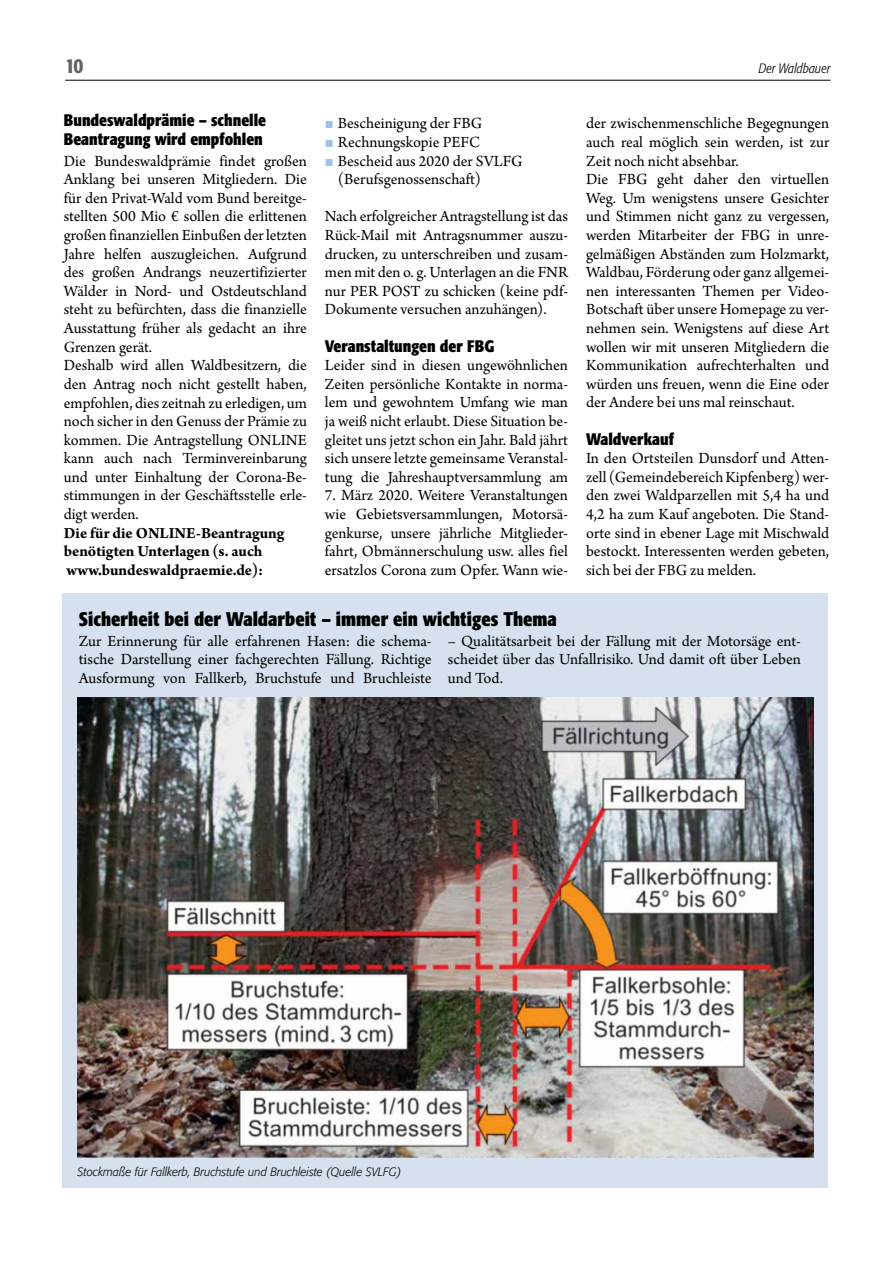
<style>
.page{position:relative;width:893px;height:1263px;background:#fff}
.page>*{position:absolute;margin:0;border:0;box-sizing:border-box;transform-origin:0 0}
.t1{font:500 condensed 21px "Formata";color:#636362}
.t2{font:700 condensed 19.5px "Formata";color:#000}
.t3{font:700 condensed 16.5px/18.6px "Formata";color:#000}
.t4{font:16.35px/18.6px "Arno Pro";color:#000;text-align:justify}
.t5{font:700 16.35px/18.6px "Arno Pro";letter-spacing:-.005em;color:#000}
.t6{font:italic 300 condensed 13.5px "Formata";color:#000}
.t7{font:italic 300 12px "Formata";color:#000;scale:.96 1}
.s1{font-family:"European Pi Three";color:#9cc3e3}
</style>
<div class="page">
<hr style="left:65px;top:80px;width:766px;height:1px;background:#000">
<div style="left:63px;top:593px;width:765px;height:595px;background:#d6e0ee"></div>
<img style="left:77px;top:698px;width:737px;height:459px">
<p class="t1" style="left:65px;top:52px;width:20px">10</p>
<p class="t6" style="left:759px;top:60px;width:73px">Der Waldbauer</p>
<p class="t3" style="left:64px;top:111px;width:204px">Bundeswaldprämie – schnelle<br>Beantragung wird empfohlen</p>
<p class="t4" style="left:64px;top:152px;width:245px;text-align:left">Die Bundeswaldprämie findet großen Anklang bei unseren Mitgliedern. Die für den Privat-Wald vom Bund bereitge&shy;stellten 500 Mio € sollen die erlittenen großen finanziellen Einbußen der letzten Jahre helfen auszugleichen. Aufgrund des großen Andrangs neuzertifizierter Wälder in Nord- und Ostdeutschland steht zu befürchten, dass die finanzielle Ausstattung früher als gedacht an ihre Grenzen gerät.<br>Deshalb wird allen Waldbesitzern, die den Antrag noch nicht gestellt haben, empfohlen, dies zeitnah zu erledigen, um noch sicher in den Genuss der Prämie zu kommen. Die Antragstellung ONLINE kann auch nach Terminvereinbarung und unter Einhaltung der Corona-Be&shy;stimmungen in der Geschäftsstelle erle&shy;digt werden.</p>
<p class="t5" style="left:64px;top:524px;width:222px">Die für die ONLINE-Beantragung benötigten Unterlagen (s. auch www.bundeswaldpraemie.de):</p>
<p class="t4" style="left:325px;top:115px;width:159px"><span class="s1">J</span> Bescheinigung der FBG</p>
<p class="t4" style="left:325px;top:134px;width:157px"><span class="s1">J</span> Rechnungskopie PEFC</p>
<p class="t4" style="left:325px;top:152px;width:199px"><span class="s1">J</span> Bescheid aus 2020 der SVLFG</p>
<p class="t4" style="left:338px;top:171px;width:145px">(Berufsgenossenschaft)</p>
<p class="t4" style="left:325px;top:208px;width:245px">Nach erfolgreicher Antragstellung ist das Rück-Mail mit Antragsnummer auszu&shy;drucken, zu unterschreiben und zusam&shy;men mit den o. g. Unterlagen an die FNR nur PER POST zu schicken (keine pdf-Dokumente versuchen anzuhängen).</p>
<p class="t3" style="left:325px;top:336px;width:171px">Veranstaltungen der FBG</p>
<p class="t4" style="left:325px;top:357px;width:245px">Leider sind in diesen ungewöhnlichen Zeiten persönliche Kontakte in norma&shy;lem und gewohntem Umfang wie man ja weiß nicht erlaubt. Diese Situation be&shy;gleitet uns jetzt schon ein Jahr. Bald jährt sich unsere letzte gemeinsame Veranstal&shy;tung die Jahreshauptversammlung am</p>
<p class="t4" style="left:325px;top:487px;width:245px">7. März 2020. Weitere Veranstaltungen wie Gebietsversammlungen, Motorsä&shy;genkurse, unsere jährliche Mitglieder&shy;fahrt, Obmännerschulung usw. alles fiel ersatzlos Corona zum Opfer. Wann wie-</p>
<p class="t4" style="left:586px;top:115px;width:245px;text-align:left">der zwischenmenschliche Begegnungen auch real möglich sein werden, ist zur Zeit noch nicht absehbar.<br>Die FBG geht daher den virtuellen Weg. Um wenigstens unsere Gesichter und Stimmen nicht ganz zu vergessen, werden Mitarbeiter der FBG in unre&shy;gelmäßigen Abständen zum Holzmarkt, Waldbau, Förderung oder ganz allgemei&shy;nen interessanten Themen per Video-Botschaft über unsere Homepage zu ver&shy;nehmen sein. Wenigstens auf diese Art wollen wir mit unseren Mitgliedern die Kommunikation aufrechterhalten und würden uns freuen, wenn die Eine oder der Andere bei uns mal reinschaut.</p>
<p class="t3" style="left:586px;top:429px;width:89px">Waldverkauf</p>
<p class="t4" style="left:586px;top:450px;width:245px">In den Ortsteilen Dunsdorf und Atten&shy;zell (Gemeindebereich Kipfenberg) wer&shy;den zwei Waldparzellen mit 5,4 ha und 4,2 ha zum Kauf angeboten. Die Stand&shy;orte sind in ebener Lage mit Mischwald bestockt. Interessenten werden gebeten, sich bei der FBG zu melden.</p>
<p class="t2" style="left:79px;top:607px;width:480px">Sicherheit bei der Waldarbeit – immer ein wichtiges Thema</p>
<p class="t4" style="left:79px;top:632px;width:354px">Zur Erinnerung für alle erfahrenen Hasen: die schema&shy;tische Darstellung einer fachgerechten Fällung. Richtige Ausformung von Fallkerb, Bruchstufe und Bruchleiste</p>
<p class="t4" style="left:448px;top:632px;width:354px">– Qualitätsarbeit bei der Fällung mit der Motorsäge ent&shy;scheidet über das Unfallrisiko. Und damit oft über Leben und Tod.</p>
<p class="t7" style="left:78px;top:1165px;width:339px">Stockmaße für Fallkerb, Bruchstufe und Bruchleiste (Quelle SVLFG)</p>
</div>
